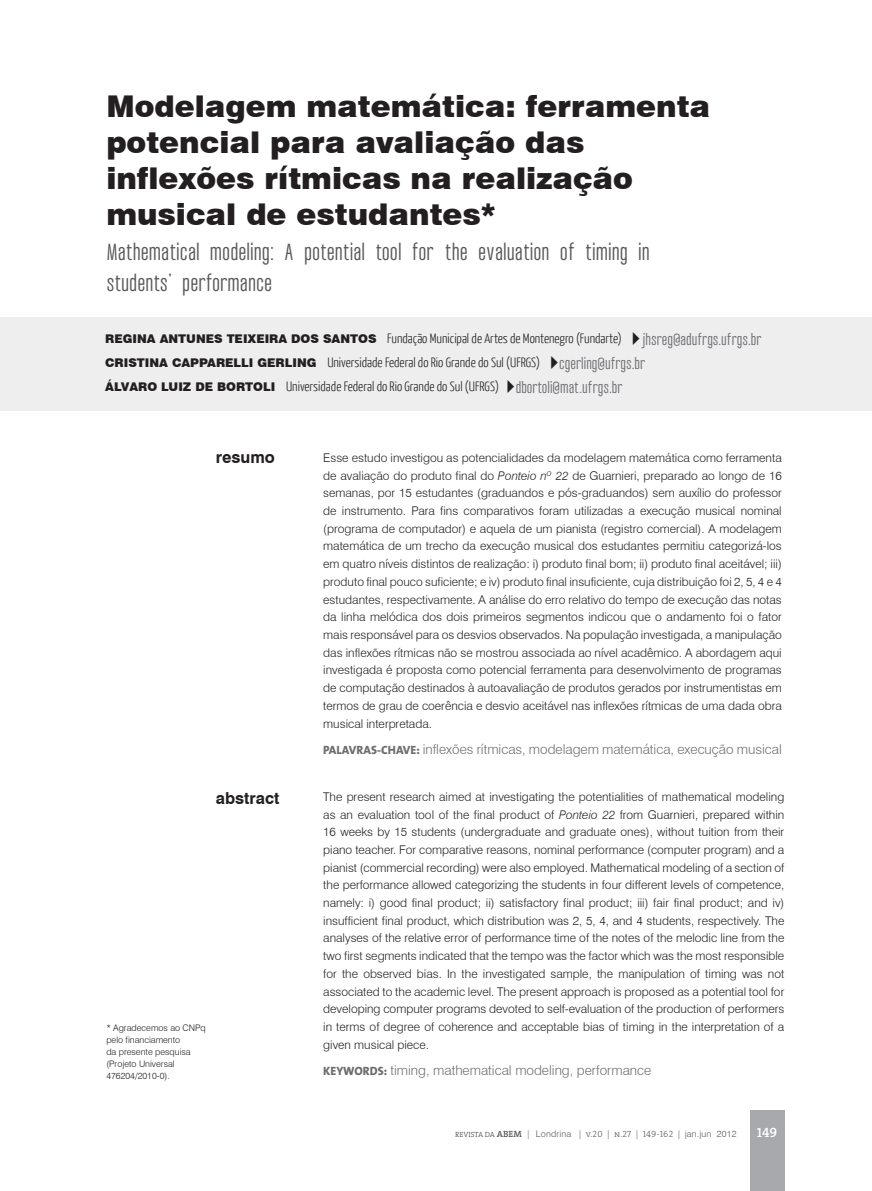
<style>
.page{position:relative;width:872px;height:1191px;background:#fff}
.page>*{position:absolute;margin:0;border:0;box-sizing:border-box;transform-origin:0 0}
.t1{font:900 30px/36px "Swiss 721 BT";color:#231f20}
.t2{font:19.5px/31.5px "Wearetrippin Short";color:#57585a}
.t3{font:700 16.5px "Swiss 721 BT";color:#231f20}
.t4{font:300 13.5px "Yanone Kaffeesatz";color:#231f20}
.t5{font:300 13.5px "Swiss 721 BT";color:#6c6d70}
.t6{font:13.5px "Wearetrippin Short";color:#6c6d70}
.t7{font:13.5px "The Serif Semi Bold Caps";color:#fff}
.t8{font:300 12px/17.7px "Swiss 721 BT";color:#231f20;text-align:justify}
.t9{font:300 9px/12px "Swiss 721 BT";color:#231f20}
.t10{font:300 9px "Swiss 721 BT";letter-spacing:.02em;color:#57585a}
.s1{font-family:"Swiss 721 BT";font-weight:900;font-size:12px}
.s2{font-family:"Wearetrippin Short";font-weight:400;color:#6c6d70}
.s3{font-style:italic}
.s4{font-family:"The Mix";font-weight:800;font-size:12px}
.s5{font-family:"The Serif";font-size:7.5px}
.s6{font-family:"The Serif";font-weight:600}
.s7{font-family:"The Serif Light Caps";font-weight:400}
</style>
<div class="page">
<div style="left:749px;top:1110px;width:35px;height:81px;background:#a8a9ad"></div>
<div style="left:0;top:317px;width:872px;height:93px;background:#eeeeef"></div>
<h1 class="t1" style="left:106px;top:88px;width:605px">Modelagem matemática: ferramenta potencial para avaliação das inflexões rítmicas na realização musical de estudantes*</h1>
<h2 class="t2" style="left:106px;top:236px;width:545px">Mathematical modeling: A potential tool for the evaluation of timing in students’ performance</h2>
<p class="t4" style="left:105px;top:330px;width:518px"><span class="s1">Regina Antunes Teixeira dos Santos</span> Fundação Municipal de Artes de Montenegro (Fundarte)</p>
<p class="t6" style="left:641px;top:330px;width:123px">jhsreg@adufrgs.ufrgs.br</p>
<p class="t4" style="left:105px;top:354px;width:436px"><span class="s1">Cristina Capparelli Gerling</span> Universidade Federal do Rio Grande do Sul (UFRGS)</p>
<p class="t6" style="left:559px;top:354px;width:88px">cgerling@ufrgs.br</p>
<p class="t4" style="left:105px;top:378px;width:519px"><span class="s1">Álvaro Luiz de Bortoli</span> Universidade Federal do Rio Grande do Sul (UFRGS) <span class="s2">dbortoli@mat.ufrgs.br</span></p>
<h3 class="t3" style="left:216px;top:447px;width:61px">resumo</h3>
<h3 class="t3" style="left:216px;top:788px;width:65px">abstract</h3>
<p class="t9" style="left:106px;top:1021px;width:101px">* Agradecemos ao CNPq pelo financiamento<br>da presente pesquisa (Projeto Universal<br>476204/2010-0).</p>
<p class="t8" style="left:323px;top:449px;width:460px">Esse estudo investigou as potencialidades da modelagem matemática como ferramenta de avaliação do produto final do <span class="s3">Ponteio nº 22</span> de Guarnieri, preparado ao longo de 16 semanas, por 15 estudantes (graduandos e pós-graduandos) sem auxílio do professor de instrumento. Para fins comparativos foram utilizadas a execução musical nominal (programa de computador) e aquela de um pianista (registro comercial). A modelagem matemática de um trecho da execução musical dos estudantes permitiu categorizá-los em quatro níveis distintos de realização: i) produto final bom; ii) produto final aceitável; iii) produto final pouco suficiente; e iv) produto final insuficiente, cuja distribuição foi 2, 5, 4 e 4 estudantes, respectivamente. A análise do erro relativo do tempo de execução das notas da linha melódica dos dois primeiros segmentos indicou que o andamento foi o fator mais responsável para os desvios observados. Na população investigada, a manipulação das inflexões rítmicas não se mostrou associada ao nível acadêmico. A abordagem aqui investigada é proposta como potencial ferramenta para desenvolvimento de programas de computação destinados à autoavaliação de produtos gerados por instrumentistas em termos de grau de coerência e desvio aceitável nas inflexões rítmicas de uma dada obra musical interpretada.</p>
<p class="t5" style="left:323px;top:740px;width:460px"><span class="s4">PALAVRAS-CHAVE:</span> inflexões rítmicas, modelagem matemática, execução musical</p>
<p class="t8" style="left:323px;top:787px;width:462px">The present research aimed at investigating the potentialities of mathematical modeling as an evaluation tool of the final product of <span class="s3">Ponteio 22</span> from Guarnieri, prepared within 16 weeks by 15 students (undergraduate and graduate ones), without tuition from their piano teacher. For comparative reasons, nominal performance (computer program) and a pianist (commercial recording) were also employed. Mathematical modeling of a section of the performance allowed categorizing the students in four different levels of competence, namely: i) good final product; ii) satisfactory final product; iii) fair final product; and iv) insufficient final product, which distribution was 2, 5, 4, and 4 students, respectively. The analyses of the relative error of performance time of the notes of the melodic line from the two first segments indicated that the tempo was the factor which was the most responsible for the observed bias. In the investigated sample, the manipulation of timing was not associated to the academic level. The present approach is proposed as a potential tool for developing computer programs devoted to self-evaluation of the production of performers in terms of degree of coherence and acceptable bias of timing in the interpretation of a given musical piece.</p>
<p class="t5" style="left:323px;top:1062px;width:329px"><span class="s4">KEYWORDS:</span> timing, mathematical modeling, performance</p>
<p class="t10" style="left:455px;top:1127px;width:283px"><span class="s5">REVISTA DA</span> <span class="s6">ABEM</span> | Londrina <span class="s7">| v.20 | n.27 | 149-162 |</span> jan.jun 2012</p>
<p class="t7" style="left:756px;top:1121px;width:22px">149</p>
</div>
